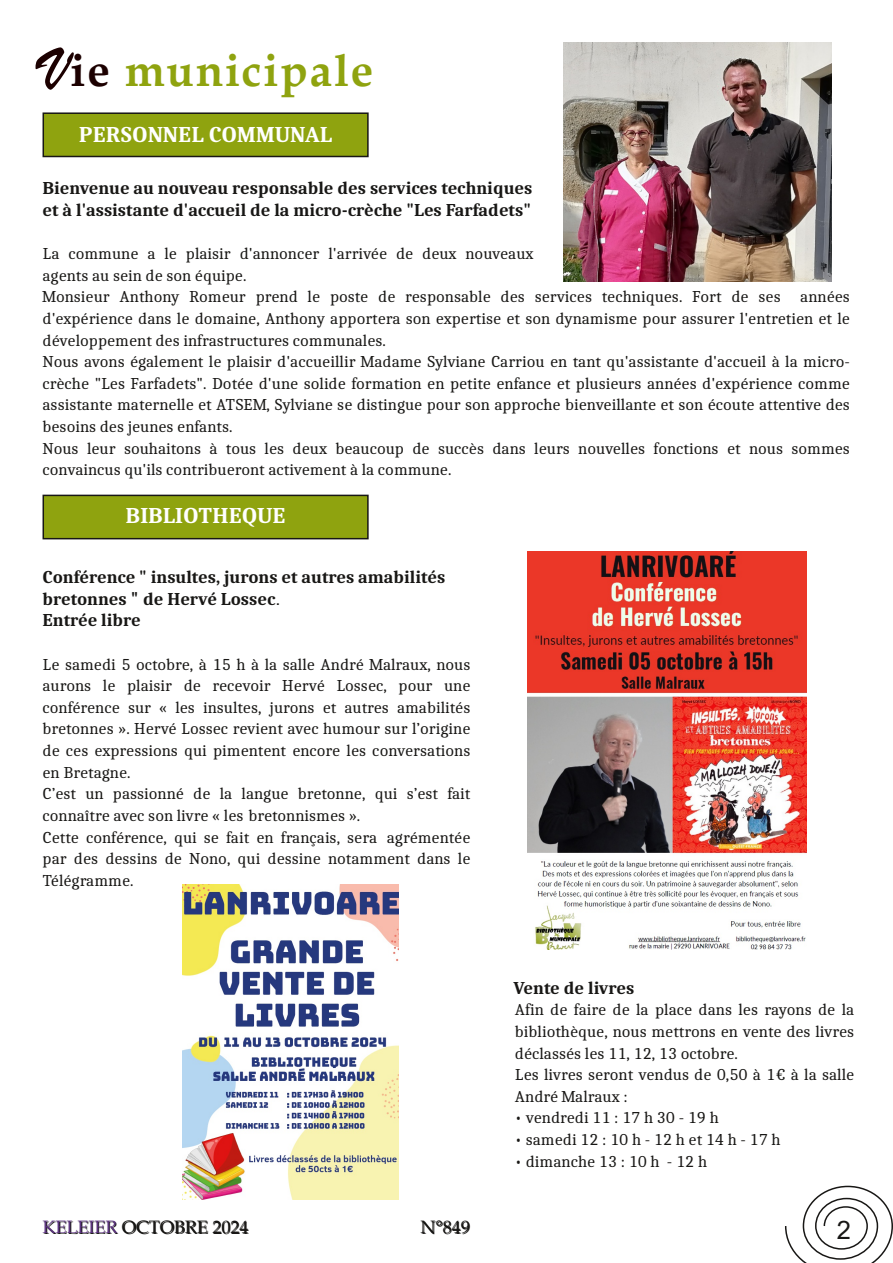
<style>
.page{position:relative;width:893px;height:1263px;background:#fff}
.page>*{position:absolute;margin:0;border:0;box-sizing:border-box;transform-origin:0 0}
.t1{font:700 45px "Book Antiqua";letter-spacing:.04em;color:#8fa30f}
.t2{font:25.5px "Arial";color:#181715}
.t3{font:700 22.5px "Caladea";color:#fff}
.t4{font:700 18px/21.6px "Caladea";color:#181715}
.t5{font:18px "Book Antiqua";color:#181715}
.t6{font:16.5px/21.6px "Caladea";color:#181715}
.s1{font-family:"Brush Script";font-weight:400;font-size:61.5px;color:#1c0000}
.s2{color:#1c0000}
.s3{font-family:"Arial";font-weight:400}
</style>
<div class="page">
<svg style="left:785px;top:1185px;width:108px;height:78px"></svg>
<div style="left:43px;top:113px;width:325px;height:43px;background:#8fa30f"></div>
<div style="left:43px;top:112px;width:326px;height:45px;border:2px solid #181715"></div>
<div style="left:43px;top:495px;width:325px;height:44px;background:#8fa30f"></div>
<div style="left:43px;top:495px;width:326px;height:44px;border:2px solid #181715"></div>
<img style="left:528px;top:552px;width:278px;height:397px">
<img style="left:182px;top:885px;width:217px;height:314px">
<img style="left:563px;top:43px;width:268px;height:239px">
<h1 class="t1" style="left:43px;top:45px;width:332px"><span class="s1">V</span><span class="s2">ie</span> municipale</h1>
<h3 class="t3" style="left:79px;top:121px;width:255px">PERSONNEL COMMUNAL</h3>
<p class="t4" style="left:43px;top:177px;width:491px">Bienvenue au nouveau responsable des services techniques et à l'assistante d'accueil de la micro-crèche "Les Farfadets"</p>
<p class="t6" style="left:43px;top:242px;width:492px">La commune a le plaisir d'annoncer l'arrivée de deux nouveaux agents au sein de son équipe.</p>
<p class="t6" style="left:43px;top:286px;width:809px">Monsieur Anthony Romeur prend le poste de responsable des services techniques. Fort de ses années d'expérience dans le domaine, Anthony apportera son expertise et son dynamisme pour assurer l'entretien et le développement des infrastructures communales.<br>Nous avons également le plaisir d'accueillir Madame Sylviane Carriou en tant qu'assistante d'accueil à la micro&shy;crèche "Les Farfadets". Dotée d'une solide formation en petite enfance et plusieurs années d'expérience comme assistante maternelle et ATSEM, Sylviane se distingue pour son approche bienveillante et son écoute attentive des besoins des jeunes enfants.<br>Nous leur souhaitons à tous les deux beaucoup de succès dans leurs nouvelles fonctions et nous sommes convaincus qu'ils contribueront activement à la commune.</p>
<h3 class="t3" style="left:126px;top:502px;width:161px">BIBLIOTHEQUE</h3>
<p class="t4" style="left:43px;top:566px;width:404px">Conférence " insultes, jurons et autres amabilités bretonnes <span class="s3">"</span> de Hervé Lossec<span class="s3">.<br></span>Entrée libre</p>
<p class="t6" style="left:43px;top:653px;width:429px">Le samedi 5 octobre, à 15 h à la salle André Malraux, nous aurons le plaisir de recevoir Hervé Lossec, pour une conférence sur « les insultes, jurons et autres amabilités bretonnes ». Hervé Lossec revient avec humour sur l’origine de ces expressions qui pimentent encore les conversations en Bretagne.<br>C’est un passionné de la langue bretonne, qui s’est fait connaître avec son livre « les bretonnismes ».<br>Cette conférence, qui se fait en français, sera agrémentée par des dessins de Nono, qui dessine notamment dans le Télégramme.</p>
<p class="t4" style="left:514px;top:976px;width:122px">Vente de livres</p>
<p class="t6" style="left:515px;top:998px;width:341px">Afin de faire de la place dans les rayons de la bibliothèque, nous mettrons en vente des livres déclassés les 11, 12, 13 octobre.<br>Les livres seront vendus de 0,50 à 1€ à la salle André Malraux :</p>
<p class="t6" style="left:515px;top:1106px;width:205px">• vendredi 11 : 17 h 30 - 19 h</p>
<p class="t6" style="left:515px;top:1128px;width:267px">•samedi12:10h-12het14h-17h</p>
<p class="t6" style="left:515px;top:1150px;width:194px">• dimanche 13 : 10 h - 12 h</p>
<p class="t5" style="left:43px;top:1217px;width:207px">KELEIER OCTOBRE 2024</p>
<p class="t5" style="left:421px;top:1217px;width:51px">N°849</p>
<h2 class="t2" style="left:837px;top:1216px;width:16px">2</h2>
</div>
